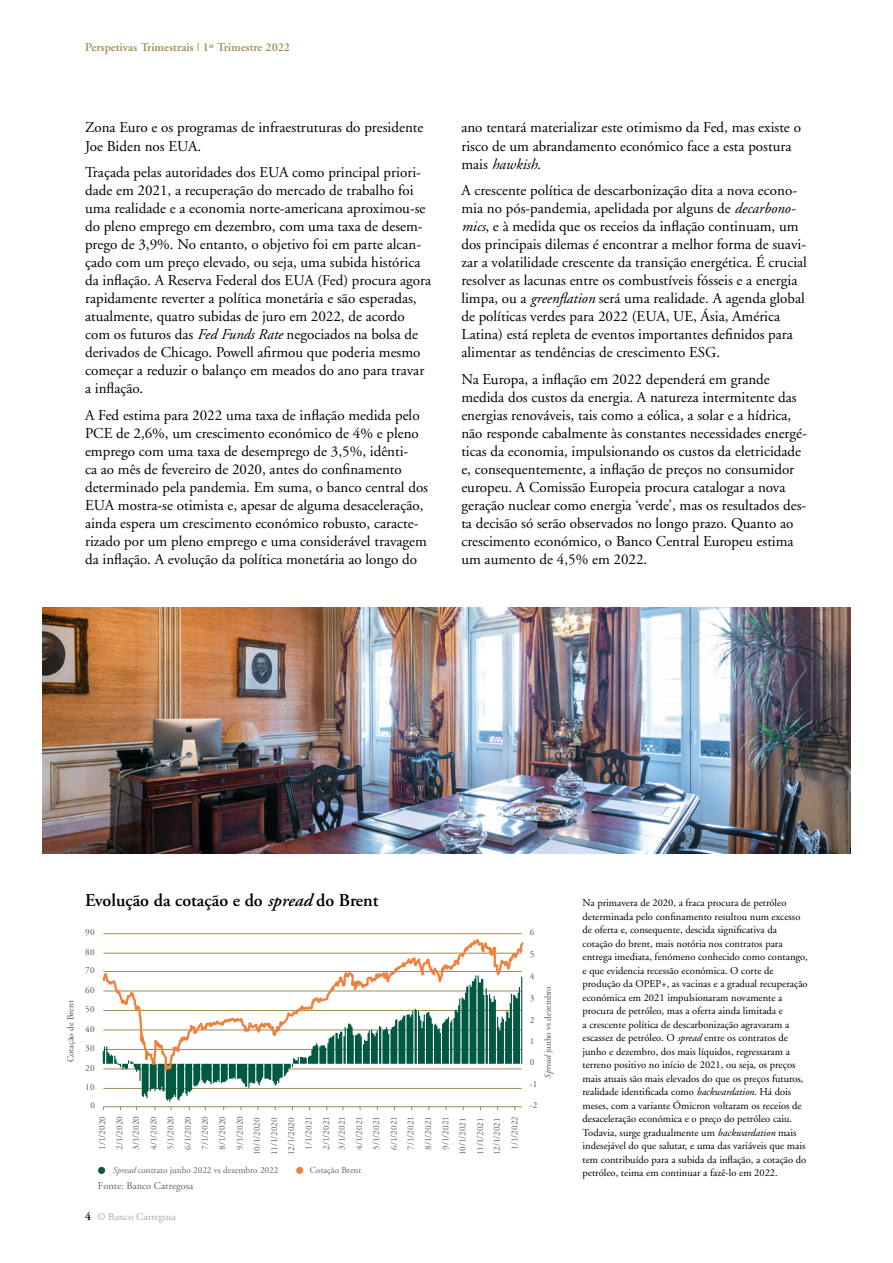
<style>
.page{position:relative;width:893px;height:1263px;background:#fff}
.page>*{position:absolute;margin:0;border:0;box-sizing:border-box;transform-origin:0 0}
.t1{font:600 18px "Adobe Garamond";color:#000}
.t2{font:15px/18px "Adobe Garamond";color:#000}
.t3{font:600 12px "Adobe Garamond";color:#9f8b52}
.t4{font:10.5px/13.5px "Adobe Garamond";color:#000}
.t5{font:10.5px "Adobe Garamond";color:#a7a9ac}
.t6{font:10.35px "Adobe Garamond";color:#636466}
.t7{font:9.15px/17.2px "Adobe Garamond";color:#636466;text-align:right}
.t8{font:9.15px "Adobe Garamond";color:#515455}
.s1{font-style:italic}
.s2{font-weight:600;font-size:12px;color:#000}
</style>
<div class="page">
<img style="left:43px;top:607px;width:807px;height:246px">
<div style="left:296px;top:1167px;width:7px;height:7px;background:#f0813c;border-radius:50%"></div>
<div style="left:98px;top:1167px;width:7px;height:7px;background:#005941;border-radius:50%"></div>
<svg style="left:102px;top:933px;width:422px;height:178px"></svg>
<p class="t3" style="left:85px;top:41px;width:206px">Perspetivas Trimestrais | 1º Trimestre 2022</p>
<p class="t2" style="left:85px;top:119px;width:340px">Zona Euro e os programas de infraestruturas do presidente<br>Joe Biden nos EUA.</p>
<p class="t2" style="left:85px;top:164px;width:348px">Traçada pelas autoridades dos EUA como principal priori&shy;dade em 2021, a recuperação do mercado de trabalho foi uma realidade e a economia norte-americana aproximou-se do pleno emprego em dezembro, com uma taxa de desem&shy;prego de 3,9%. No entanto, o objetivo foi em parte alcan&shy;çado com um preço elevado, ou seja, uma subida histórica da inflação. A Reserva Federal dos EUA (Fed) procura agora rapidamente reverter a política monetária e são esperadas, atualmente, quatro subidas de juro em 2022, de acordo com os futuros das <span class="s1">Fed Funds Rate</span> negociados na bolsa de derivados de Chicago. Powell afirmou que poderia mesmo começar a reduzir o balanço em meados do ano para travar a inflação.</p>
<p class="t2" style="left:85px;top:406px;width:345px">A Fed estima para 2022 uma taxa de inflação medida pelo PCE de 2,6%, um crescimento económico de 4% e pleno emprego com uma taxa de desemprego de 3,5%, idênti-<br>ca ao mês de fevereiro de 2020, antes do confinamento determinado pela pandemia. Em suma, o banco central dos EUA mostra-se otimista e, apesar de alguma desaceleração, ainda espera um crescimento económico robusto, caracte&shy;rizado por um pleno emprego e uma considerável travagem da inflação. A evolução da política monetária ao longo do</p>
<p class="t2" style="left:461px;top:119px;width:341px">ano tentará materializar este otimismo da Fed, mas existe o risco de um abrandamento económico face a esta postura mais <span class="s1">hawkish</span>.</p>
<p class="t2" style="left:461px;top:182px;width:347px">A crescente política de descarbonização dita a nova econo&shy;mia no pós-pandemia, apelidada por alguns de <span class="s1">decarbono&shy;mics</span>, e à medida que os receios da inflação continuam, um dos principais dilemas é encontrar a melhor forma de suavi&shy;zar a volatilidade crescente da transição energética. É crucial resolver as lacunas entre os combustíveis fósseis e a energia limpa, ou a <span class="s1">greenflation</span> será uma realidade. A agenda global de políticas verdes para 2022 (EUA, UE, Ásia, América Latina) está repleta de eventos importantes definidos para alimentar as tendências de crescimento ESG.</p>
<p class="t2" style="left:461px;top:370px;width:347px">Na Europa, a inflação em 2022 dependerá em grande medida dos custos da energia. A natureza intermitente das energias renováveis, tais como a eólica, a solar e a hídrica, não responde cabalmente às constantes necessidades energé&shy;ticas da economia, impulsionando os custos da eletricidade e, consequentemente, a inflação de preços no consumidor europeu. A Comissão Europeia procura catalogar a nova geração nuclear como energia ‘verde’, mas os resultados des&shy;ta decisão só serão observados no longo prazo. Quanto ao crescimento económico, o Banco Central Europeu estima um aumento de 4,5% em 2022.</p>
<p class="t8" style="left:66px;top:1062px;width:63px;rotate:-90deg">Cotação de Brent</p>
<p class="t1" style="left:85px;top:891px;width:295px">Evolução da cotação e do <span class="s1">spread</span> do Brent</p>
<p class="t8" style="left:85px;top:928px;width:11px">90</p>
<p class="t8" style="left:85px;top:947px;width:11px">80</p>
<p class="t8" style="left:85px;top:965px;width:11px">70</p>
<p class="t8" style="left:85px;top:985px;width:11px">60</p>
<p class="t8" style="left:85px;top:1004px;width:11px">50</p>
<p class="t8" style="left:85px;top:1024px;width:11px">40</p>
<p class="t8" style="left:85px;top:1043px;width:11px">30</p>
<p class="t8" style="left:85px;top:1063px;width:11px">20</p>
<p class="t8" style="left:85px;top:1082px;width:11px">10</p>
<p class="t8" style="left:90px;top:1101px;width:6px">0</p>
<p class="t7" style="left:94px;top:1150px;width:35px;text-align:left;rotate:-90deg">1/1/2020<br>2/1/2020</p>
<p class="t7" style="left:128px;top:1155px;width:41px;rotate:-90deg">3/1/2020<br>4/1/2020<br>5/1/2020<br>6/1/2020<br>7/1/2020<br>8/1/2020<br>9/1/2020<br>10/1/2020<br>11/1/2020<br>12/1/2020<br>1/1/2021<br>2/1/2021</p>
<p class="t7" style="left:334px;top:1155px;width:41px;rotate:-90deg">3/1/2021<br>4/1/2021<br>5/1/2021<br>6/1/2021<br>7/1/2021<br>8/1/2021<br>9/1/2021<br>10/1/2021<br>11/1/2021<br>12/1/2021<br>1/1/2022</p>
<p class="t7" style="left:112px;top:1162px;width:167px"><span class="s1">Spread</span> contrato junho 2022 vs dezembro 2022</p>
<p class="t7" style="left:310px;top:1162px;width:53px">Cotação Brent</p>
<p class="t6" style="left:98px;top:1180px;width:97px">Fonte: Banco Carregosa</p>
<p class="t5" style="left:85px;top:1211px;width:93px"><span class="s2">4</span> © Banco Carregosa</p>
<p class="t8" style="left:530px;top:928px;width:6px">6</p>
<p class="t8" style="left:530px;top:949px;width:6px">5</p>
<p class="t8" style="left:530px;top:971px;width:6px">4</p>
<p class="t8" style="left:530px;top:993px;width:6px">3</p>
<p class="t8" style="left:530px;top:1015px;width:6px">2</p>
<p class="t8" style="left:530px;top:1036px;width:6px">1</p>
<p class="t8" style="left:530px;top:1057px;width:6px">0</p>
<p class="t8" style="left:543px;top:1079px;width:94px;rotate:-90deg"><span class="s1">Spread</span> junho vs dezembro</p>
<p class="t8" style="left:530px;top:1079px;width:9px">-1</p>
<p class="t8" style="left:530px;top:1101px;width:9px">-2</p>
<p class="t4" style="left:583px;top:896px;width:227px">Na primavera de 2020, a fraca procura de petróleo determinada pelo confinamento resultou num excesso de oferta e, consequente, descida significativa da cotação do brent, mais notória nos contratos para entrega imediata, fenómeno conhecido como contango, e que evidencia recessão económica. O corte de produção da OPEP+, as vacinas e a gradual recuperação económica em 2021 impulsionaram novamente a procura de petróleo, mas a oferta ainda limitada e<br>a crescente política de descarbonização agravaram a escassez de petróleo. O <span class="s1">spread</span> entre os contratos de junho e dezembro, dos mais líquidos, regressaram a terreno positivo no início de 2021, ou seja, os preços mais atuais são mais elevados do que os preços futuros, realidade identificada como <span class="s1">backwardation</span>. Há dois meses, com a variante Ómicron voltaram os receios de desaceleração económica e o preço do petróleo caiu.<br>Todavia, surge gradualmente um <span class="s1">backwardation</span> mais indesejável do que salutar, e uma das variáveis que mais tem contribuído para a subida da inflação, a cotação do petróleo, teima em continuar a fazê-lo em 2022.</p>
</div>
